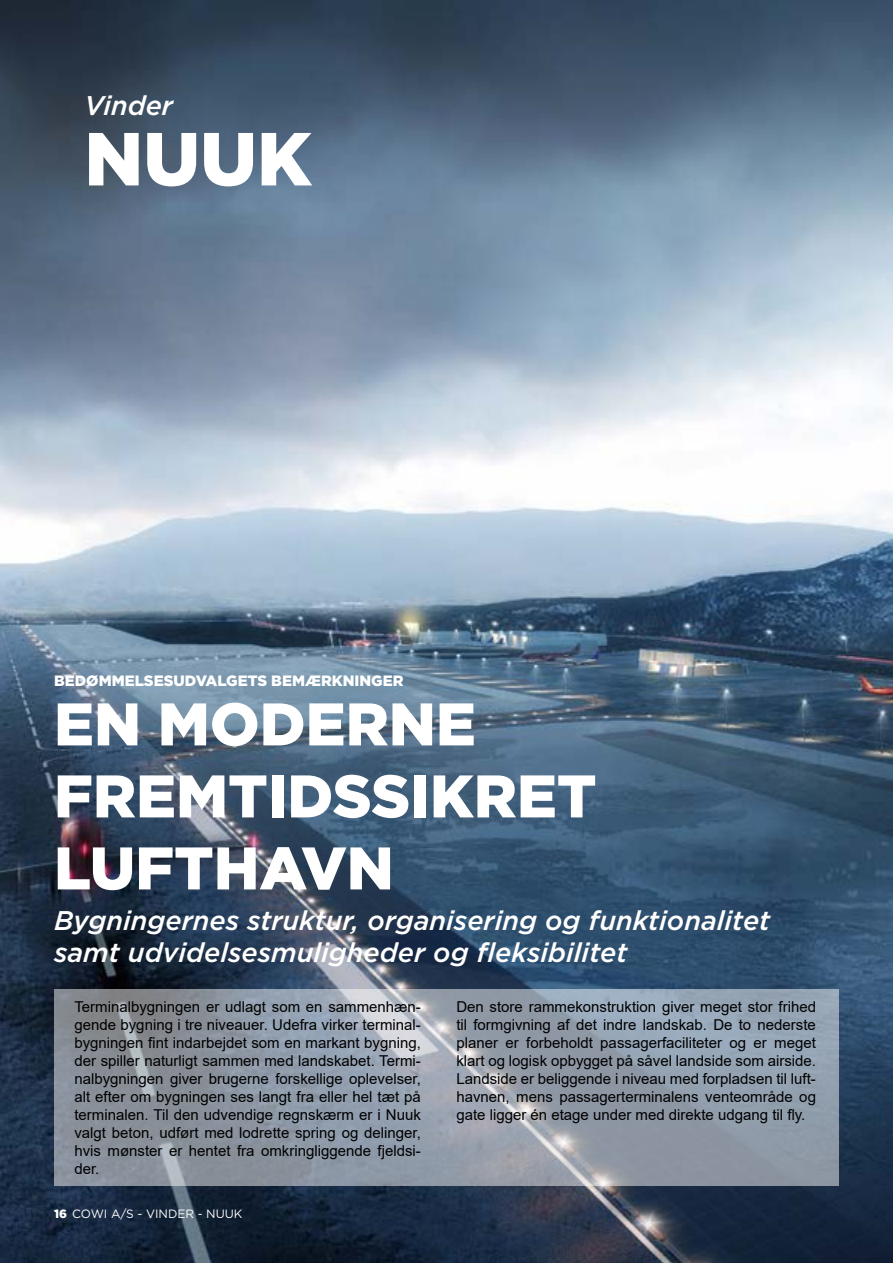
<style>
.page{position:relative;width:893px;height:1263px;background:#fff}
.page>*{position:absolute;margin:0;border:0;box-sizing:border-box;transform-origin:0 0}
.t1{font:900 75px "Gotham";color:#fff}
.t2{font:900 60px/72px "Gotham";color:#fff}
.t3{font:italic 500 27px/32.4px "Gotham";color:#fff}
.t4{font:15px/18px "Arial";color:#000;text-align:justify}
.t5{font:900 15px "Gotham";color:#fff}
.t6{font:12px "Gotham";color:#fff}
.s1{font-weight:900}
</style>
<div class="page">
<img style="left:0;top:0;width:893px;height:1263px">
<svg style="left:54px;top:989px;width:785px;height:197px;background:#949da9"></svg>
<h3 class="t3" style="left:84px;top:89px;width:90px">Vinder</h3>
<h1 class="t1" style="left:84px;top:107px;width:229px">NUUK</h1>
<p class="t5" style="left:54px;top:670px;width:351px">BEDØMMELSESUDVALGETS BEMÆRKNINGER</p>
<h2 class="t2" style="left:54px;top:687px;width:544px">EN MODERNE<br>FREMTIDSSIKRET<br>LUFTHAVN</h2>
<h3 class="t3" style="left:54px;top:904px;width:718px">Bygningernes struktur, organisering og funktionalitet samt udvidelsesmuligheder og fleksibilitet</h3>
<p class="t4" style="left:74px;top:998px;width:348px">Terminalbygningen er udlagt som en sammenhæn&shy;gende bygning i tre niveauer. Udefra virker terminal&shy;bygningen fint indarbejdet som en markant bygning, der spiller naturligt sammen med landskabet. Termi&shy;nalbygningen giver brugerne forskellige oplevelser, alt efter om bygningen ses langt fra eller hel tæt på terminalen. Til den udvendige regnskærm er i Nuuk valgt beton, udført med lodrette spring og delinger, hvis mønster er hentet fra omkringliggende fjeldsi&shy;der.</p>
<p class="t4" style="left:456px;top:998px;width:361px">Den store rammekonstruktion giver meget stor frihed til formgivning af det indre landskab. De to nederste planer er forbeholdt passagerfaciliteter og er meget klart og logisk opbygget på såvel landside som airside.<br>Landside er beliggende i niveau med forpladsen til luft&shy;havnen, mens passagerterminalens venteområde og gate ligger én etage under med direkte udgang til fly.</p>
<p class="t6" style="left:54px;top:1206px;width:190px"><span class="s1">16</span> COWI A/S - VINDER - NUUK</p>
</div>
